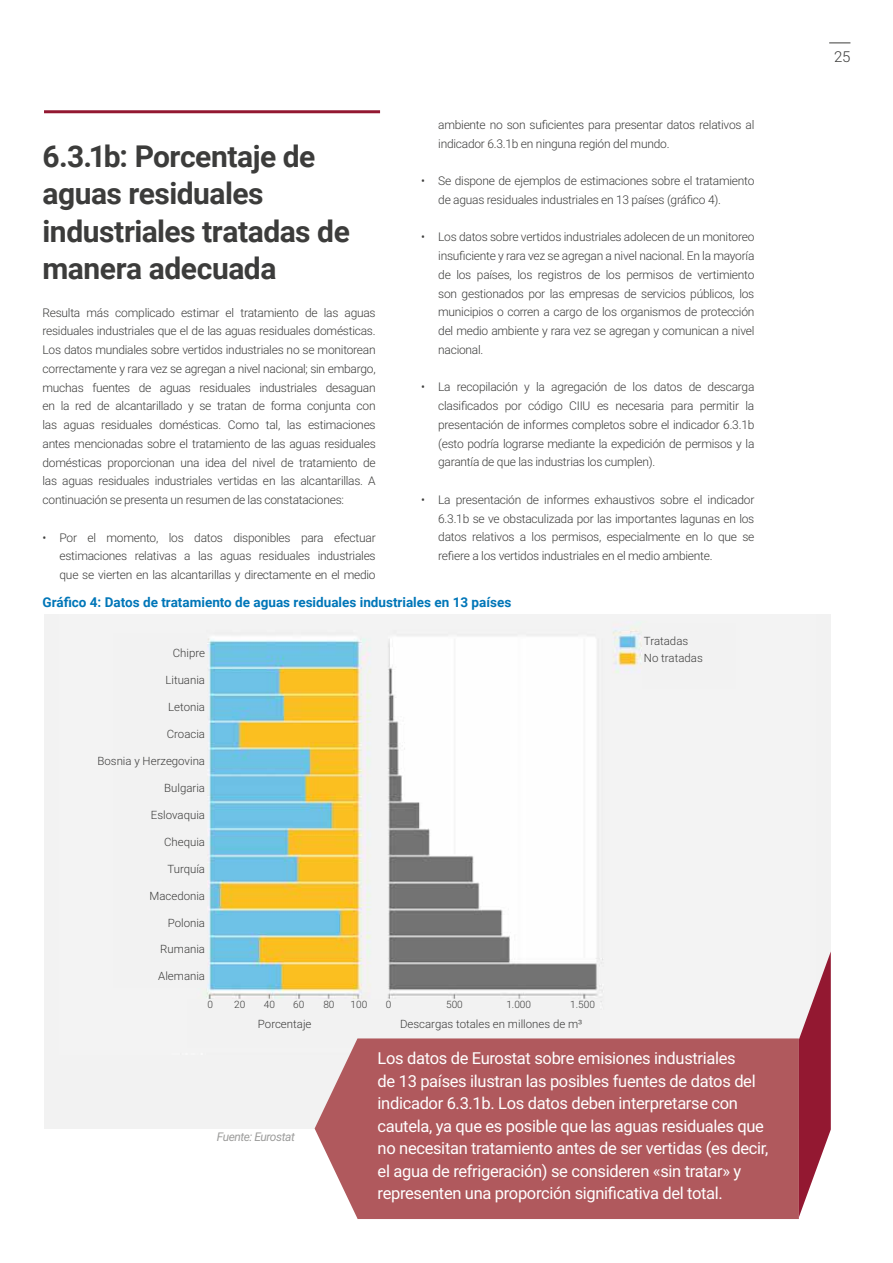
<style>
.page{position:relative;width:893px;height:1263px;background:#fff}
.page>*{position:absolute;margin:0;border:0;box-sizing:border-box;transform-origin:0 0}
.t1{font:700 30px/37.5px "Roboto";letter-spacing:-.015em;color:#3c3c3b}
.t2{font:16.5px/22.5px "Roboto";letter-spacing:-.02em;color:#fff}
.t3{font:300 15px "Roboto";color:#3c3c3b}
.t4{font:700 13.5px "Roboto";color:#0076b8}
.t5{font:300 12px/18.8px "Roboto";letter-spacing:-.02em;color:#3c3c3b;text-align:justify}
.t6{font:italic 12px "Roboto";letter-spacing:-.04em;color:#9d9d9c}
.t7{font:300 11.4px/16.8px "Roboto";color:#3c3c3b}
.t8{font:300 10.05px "Roboto";color:#3c3c3b}
</style>
<div class="page">
<svg style="left:829px;top:43px;width:21px;height:1px"></svg>
<hr style="left:44px;top:110px;width:336px;height:3px;background:#931831">
<div style="left:44px;top:614px;width:787px;height:515px;background:#f2f2f2"></div>
<img style="left:206px;top:627px;width:436px;height:375px">
<div style="left:113px;top:633px;width:94px;height:355px;background:#f2f2f2"></div>
<div style="left:187px;top:999px;width:412px;height:49px;background:#f2f2f2"></div>
<div style="left:315px;top:1038px;width:484px;height:181px;background:#b0595d"></div>
<svg style="left:799px;top:952px;width:32px;height:265px"></svg>
<p class="t5" style="left:438px;top:115px;width:318px">ambiente no son suficientes para presentar datos relativos al indicador 6.3.1b en ninguna región del mundo.</p>
<p class="t5" style="left:438px;top:171px;width:318px;text-indent:-17px">• Se dispone de ejemplos de estimaciones sobre el tratamiento de aguas residuales industriales en 13 países (gráfico 4).</p>
<p class="t5" style="left:438px;top:227px;width:318px;text-indent:-17px">• Los datos sobre vertidos industriales adolecen de un monitoreo insuficiente y rara vez se agregan a nivel nacional. En la mayoría de los países, los registros de los permisos de vertimiento son gestionados por las empresas de servicios públicos, los municipios o corren a cargo de los organismos de protección del medio ambiente y rara vez se agregan y comunican a nivel nacional.</p>
<p class="t5" style="left:438px;top:377px;width:318px;text-indent:-17px">• La recopilación y la agregación de los datos de descarga clasificados por código CIIU es necesaria para permitir la presentación de informes completos sobre el indicador 6.3.1b (esto podría lograrse mediante la expedición de permisos y la garantía de que las industrias los cumplen).</p>
<p class="t5" style="left:438px;top:490px;width:318px;text-indent:-17px">• La presentación de informes exhaustivos sobre el indicador 6.3.1b se ve obstaculizada por las importantes lagunas en los datos relativos a los permisos, especialmente en lo que se refiere a los vertidos industriales en el medio ambiente.</p>
<p class="t4" style="left:43px;top:593px;width:470px">Gráfico 4: Datos de tratamiento de aguas residuales industriales en 13 países</p>
<p class="t7" style="left:173px;top:644px;width:34px">Chipre</p>
<p class="t7" style="left:165px;top:671px;width:41px">Lituania</p>
<p class="t7" style="left:168px;top:698px;width:38px">Letonia</p>
<p class="t7" style="left:167px;top:725px;width:40px">Croacia</p>
<p class="t7" style="left:97px;top:752px;width:109px">Bosnia y Herzegovina</p>
<p class="t7" style="left:164px;top:779px;width:42px">Bulgaria</p>
<p class="t7" style="left:151px;top:806px;width:56px">Eslovaquia</p>
<p class="t7" style="left:164px;top:833px;width:43px">Chequia</p>
<p class="t7" style="left:167px;top:860px;width:39px">Turquía</p>
<p class="t7" style="left:149px;top:887px;width:57px">Macedonia</p>
<p class="t7" style="left:168px;top:914px;width:39px">Polonia</p>
<p class="t7" style="left:160px;top:940px;width:46px">Rumania</p>
<p class="t7" style="left:158px;top:967px;width:48px">Alemania</p>
<h1 class="t1" style="left:43px;top:136px;width:309px">6.3.1b: Porcentaje de aguas residuales industriales tratadas de manera adecuada</h1>
<p class="t5" style="left:43px;top:302px;width:335px">Resulta más complicado estimar el tratamiento de las aguas residuales industriales que el de las aguas residuales domésticas.<br>Los datos mundiales sobre vertidos industriales no se monitorean correctamente y rara vez se agregan a nivel nacional; sin embargo, muchas fuentes de aguas residuales industriales desaguan en la red de alcantarillado y se tratan de forma conjunta con las aguas residuales domésticas. Como tal, las estimaciones antes mencionadas sobre el tratamiento de las aguas residuales domésticas proporcionan una idea del nivel de tratamiento de las aguas residuales industriales vertidas en las alcantarillas. A continuación se presenta un resumen de las constataciones:</p>
<p class="t5" style="left:60px;top:527px;width:318px;text-indent:-17px">• Por el momento, los datos disponibles para efectuar estimaciones relativas a las aguas residuales industriales que se vierten en las alcantarillas y directamente en el medio</p>
<p class="t7" style="left:644px;top:632px;width:60px">Tratadas<br>No tratadas</p>
<p class="t8" style="left:207px;top:997px;width:7px">0</p>
<p class="t8" style="left:234px;top:997px;width:13px">20</p>
<p class="t8" style="left:264px;top:998px;width:13px">40</p>
<p class="t8" style="left:293px;top:998px;width:13px">60</p>
<p class="t8" style="left:323px;top:998px;width:13px">80</p>
<p class="t8" style="left:350px;top:998px;width:18px">100</p>
<p class="t8" style="left:386px;top:998px;width:7px">0</p>
<p class="t8" style="left:446px;top:997px;width:18px">500</p>
<p class="t8" style="left:506px;top:997px;width:26px">1.000</p>
<p class="t8" style="left:570px;top:998px;width:26px">1.500</p>
<p class="t7" style="left:258px;top:1015px;width:55px">Porcentaje</p>
<p class="t7" style="left:400px;top:1015px;width:184px">Descargas totales en millones de m³</p>
<p class="t6" style="left:217px;top:1128px;width:80px">Fuente: Eurostat</p>
<p class="t2" style="left:378px;top:1046px;width:392px">Los datos de Eurostat sobre emisiones industriales<br>de 13 países ilustran las posibles fuentes de datos del indicador 6.3.1b. Los datos deben interpretarse con cautela, ya que es posible que las aguas residuales que no necesitan tratamiento antes de ser vertidas (es decir, el agua de refrigeración) se consideren «sin tratar» y representen una proporción significativa del total.</p>
<p class="t3" style="left:834px;top:46px;width:18px">25</p>
</div>
